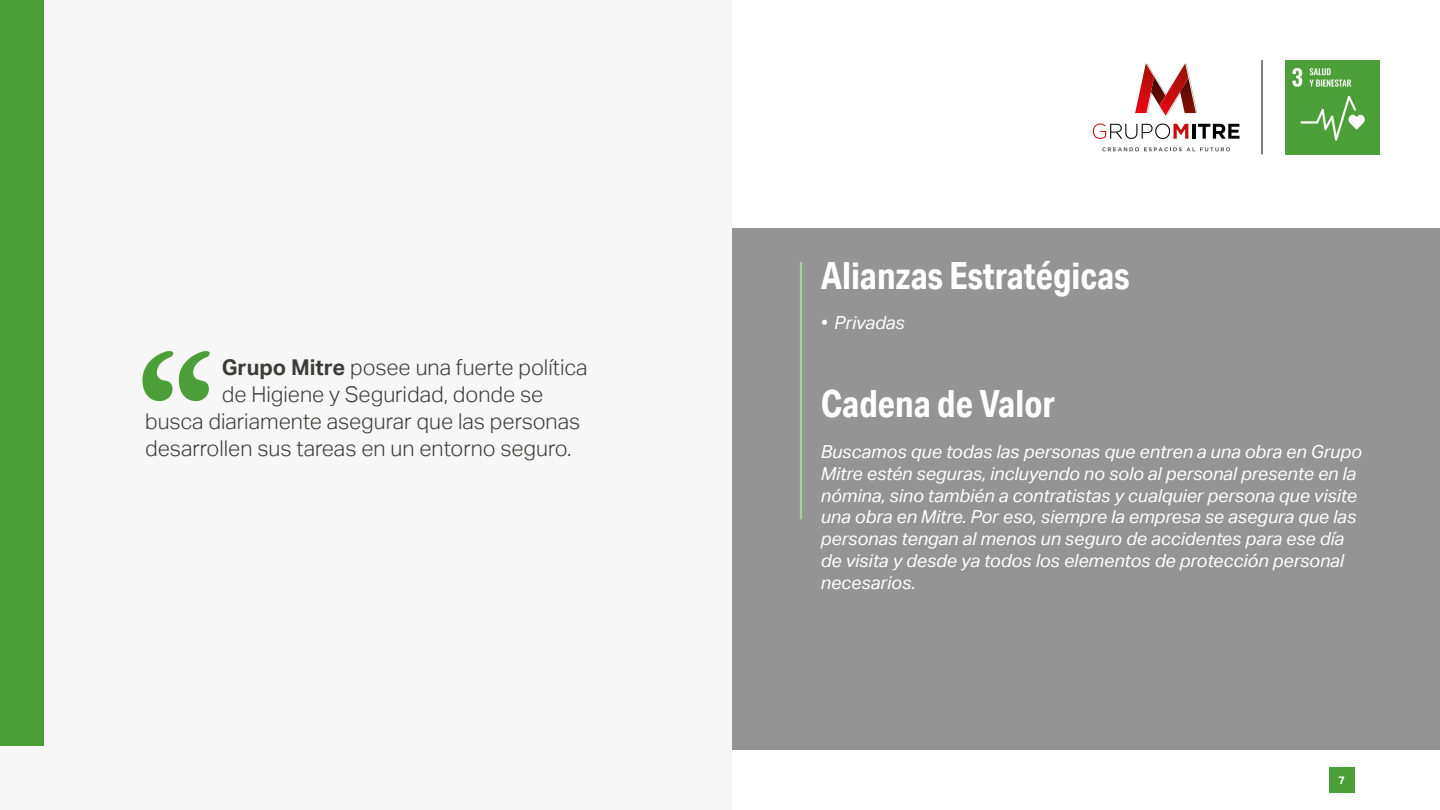
<style>
.page{position:relative;width:1440px;height:810px;background:#fff}
.page>*{position:absolute;margin:0;border:0;box-sizing:border-box;transform-origin:0 0}
.t1{font:700 37.5px "Aktiv Grotesk Cd";color:#fff}
.t2{font:300 21.75px "Aktiv Grotesk";color:#3c3c3b}
.t3{font:italic 18px/21.8px "Aktiv Grotesk";color:#fff}
.t4{font:700 10.88px "Aktiv Grotesk";color:#fff}
.s1{font-weight:700}
</style>
<div class="page">
<div style="left:1329px;top:767px;width:25px;height:26px;background:#4c9f38"></div>
<img style="left:1285px;top:60px;width:95px;height:95px">
<hr style="left:1262px;top:60px;width:1px;height:94px;background:#000">
<svg style="left:1093px;top:124px;width:95px;height:15px"></svg>
<hr style="left:1192px;top:124px;width:3px;height:15px;background:#000">
<svg style="left:1198px;top:124px;width:42px;height:15px"></svg>
<svg style="left:1102px;top:147px;width:128px;height:4px"></svg>
<svg style="left:1135px;top:63px;width:62px;height:53px"></svg>
<div style="left:0;top:0;width:732px;height:810px;background:#f7f7f7"></div>
<div style="left:0;top:0;width:44px;height:746px;background:#4c9f38"></div>
<div style="left:732px;top:228px;width:708px;height:522px;background:#949494"></div>
<svg style="left:143px;top:351px;width:67px;height:50px"></svg>
<hr style="left:800px;top:262px;width:2px;height:257px;background:#a5cf9c">
<p class="t2" style="left:222px;top:355px;width:367px"><span class="s1">Grupo Mitre</span> posee una fuerte política</p>
<p class="t2" style="left:222px;top:382px;width:323px">de Higiene y Seguridad, donde se</p>
<p class="t2" style="left:145px;top:409px;width:437px">busca diariamente asegurar que las personas</p>
<p class="t2" style="left:145px;top:436px;width:428px">desarrollen sus tareas en un entorno seguro.</p>
<p class="t1" style="left:821px;top:252px;width:310px">Alianzas Estratégicas</p>
<p class="t3" style="left:821px;top:312px;width:86px">• Privadas</p>
<p class="t1" style="left:821px;top:381px;width:236px">Cadena de Valor</p>
<p class="t3" style="left:821px;top:441px;width:543px">Buscamos que todas las personas que entren a una obra en Grupo Mitre estén seguras, incluyendo no solo al personal presente en la nómina, sino también a contratistas y cualquier persona que visite una obra en Mitre. Por eso, siempre la empresa se asegura que las personas tengan al menos un seguro de accidentes para ese día de visita y desde ya todos los elementos de protección personal necesarios.</p>
<p class="t4" style="left:1338px;top:774px;width:8px">7</p>
</div>
